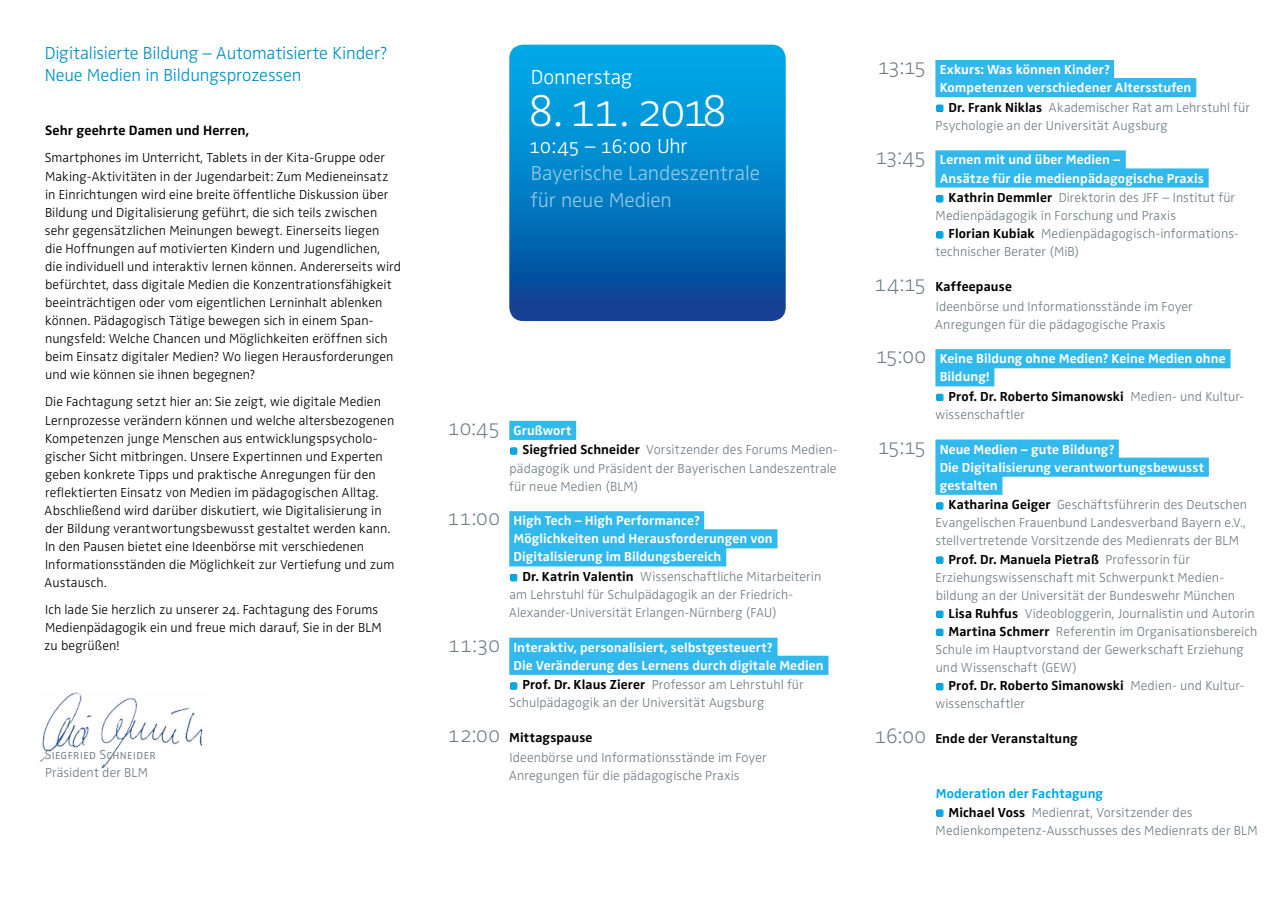
<style>
.page{position:relative;width:1280px;height:910px;background:#fff}
.page>*{position:absolute;margin:0;border:0;box-sizing:border-box;transform-origin:0 0}
.t1{font:300 expanded 48px "Zwo OT";letter-spacing:-.095em;color:#fff}
.t2{font:300 21px/27px "Zwo OT";letter-spacing:-.01em;color:#90c8e5}
.t3{font:300 21px "Zwo OT";letter-spacing:-.015em;color:#fff}
.t4{font:300 18px/22.5px "Zwo OT";letter-spacing:-.01em;color:#0093c6}
.t5{font:700 13.95px "Zwo OT";letter-spacing:.01em;color:#000}
.t6{font:300 13.5px/18px "Zwo OT";letter-spacing:.005em;color:#717e86}
.t7{font:300 13.5px/18.1px "Zwo OT";letter-spacing:.005em;color:#000}
.t8{font:700 13.5px/18px "Zwo OT";letter-spacing:.01em;color:#fff}
.t9{font:300 13.5px/18.1px "Zwo OT";letter-spacing:-.015em;color:#717e86}
.t10{font:700 13.5px "Zwo OT";letter-spacing:.01em;color:#000}
.s1{font-stretch:expanded;font-size:22.5px}
.s2{font-weight:700;color:#fff}
.s3{font-family:"Button Bonus Rounded Negative";font-weight:400;font-size:7.95px;color:#00a7e5}
.s4{font-weight:700;color:#000}
.s5{font-weight:300;font-stretch:expanded;font-size:22.5px;color:#717e86}
.s6{color:#31b8ec}
.s7{font-weight:700;color:#00a7e5}
</style>
<div class="page">
<img style="left:40px;top:692px;width:163px;height:77px">
<svg style="left:509px;top:45px;width:277px;height:276px;background:#037bc2"></svg>
<div style="left:509px;top:421px;width:67px;height:19px;background:#31b8ec"></div>
<div style="left:509px;top:511px;width:195px;height:19px;background:#31b8ec"></div>
<div style="left:509px;top:529px;width:268px;height:19px;background:#31b8ec"></div>
<div style="left:509px;top:547px;width:217px;height:19px;background:#31b8ec"></div>
<div style="left:509px;top:638px;width:268px;height:19px;background:#31b8ec"></div>
<div style="left:509px;top:656px;width:319px;height:19px;background:#31b8ec"></div>
<div style="left:510px;top:448px;width:7px;height:6px;border:1px solid #0093c6"></div>
<div style="left:510px;top:574px;width:7px;height:7px;border:1px solid #0093c6"></div>
<div style="left:510px;top:683px;width:7px;height:6px;border:1px solid #0093c6"></div>
<div style="left:935px;top:60px;width:179px;height:19px;background:#31b8ec"></div>
<div style="left:935px;top:78px;width:261px;height:19px;background:#31b8ec"></div>
<div style="left:935px;top:150px;width:191px;height:19px;background:#31b8ec"></div>
<div style="left:935px;top:168px;width:274px;height:20px;background:#31b8ec"></div>
<div style="left:935px;top:349px;width:295px;height:19px;background:#31b8ec"></div>
<div style="left:935px;top:367px;width:59px;height:19px;background:#31b8ec"></div>
<div style="left:935px;top:439px;width:184px;height:20px;background:#31b8ec"></div>
<div style="left:935px;top:458px;width:274px;height:19px;background:#31b8ec"></div>
<div style="left:935px;top:476px;width:67px;height:19px;background:#31b8ec"></div>
<div style="left:936px;top:105px;width:7px;height:7px;border:1px solid #0093c6"></div>
<div style="left:936px;top:195px;width:7px;height:7px;border:1px solid #0093c6"></div>
<div style="left:936px;top:231px;width:7px;height:7px;border:1px solid #0093c6"></div>
<div style="left:936px;top:394px;width:7px;height:7px;border:1px solid #0093c6"></div>
<div style="left:936px;top:503px;width:7px;height:6px;border:1px solid #0093c6"></div>
<div style="left:936px;top:557px;width:7px;height:6px;border:1px solid #0093c6"></div>
<div style="left:936px;top:611px;width:7px;height:7px;border:1px solid #0093c6"></div>
<div style="left:936px;top:629px;width:7px;height:7px;border:1px solid #0093c6"></div>
<div style="left:936px;top:683px;width:7px;height:7px;border:1px solid #0093c6"></div>
<div style="left:936px;top:810px;width:7px;height:6px;border:1px solid #0093c6"></div>
<h3 class="t4" style="left:45px;top:42px;width:344px">Digitalisierte Bildung – Automatisierte Kinder?<br>Neue Medien in Bildungsprozessen</h3>
<p class="t5" style="left:45px;top:123px;width:206px">Sehr geehrte Damen und Herren,</p>
<p class="t7" style="left:45px;top:149px;width:358px">Smartphones im Unterricht, Tablets in der Kita-Gruppe oder Making-Aktivitäten in der Jugendarbeit: Zum Medieneinsatz in Einrichtungen wird eine breite öffentliche Diskussion über Bildung und Digitalisierung geführt, die sich teils zwischen sehr gegensätzlichen Meinungen bewegt. Einerseits liegen<br>die Hoffnungen auf motivierten Kindern und Jugendlichen,<br>die individuell und interaktiv lernen können. Andererseits wird befürchtet, dass digitale Medien die Konzentrationsfähigkeit beeinträchtigen oder vom eigentlichen Lerninhalt ablenken können. Pädagogisch Tätige bewegen sich in einem Span&shy;nungsfeld: Welche Chancen und Möglichkeiten eröffnen sich beim Einsatz digitaler Medien? Wo liegen Herausforderungen und wie können sie ihnen begegnen?</p>
<p class="t7" style="left:44px;top:393px;width:352px">Die Fachtagung setzt hier an: Sie zeigt, wie digitale Medien Lernprozesse verändern können und welche altersbezogenen Kompetenzen junge Menschen aus entwicklungspsycholo&shy;gischer Sicht mitbringen. Unsere Expertinnen und Experten geben konkrete Tipps und praktische Anregungen für den reflektierten Einsatz von Medien im pädagogischen Alltag.<br>Abschließend wird darüber diskutiert, wie Digitalisierung in der Bildung verantwortungsbewusst gestaltet werden kann.<br>In den Pausen bietet eine Ideenbörse mit verschiedenen Informationsständen die Möglichkeit zur Vertiefung und zum Austausch.</p>
<p class="t7" style="left:44px;top:601px;width:339px">Ich lade Sie herzlich zu unserer 24. Fachtagung des Forums<br>Medienpädagogik ein und freue mich darauf, Sie in der BLM zu begrüßen!</p>
<p class="t9" style="left:45px;top:746px;width:113px">Siegfried Schneider<br>Präsident der BLM</p>
<h2 class="t3" style="left:531px;top:65px;width:103px">Donnerstag</h2>
<h1 class="t1" style="left:527px;top:83px;width:203px">8. 11. 2018</h1>
<h2 class="t3" style="left:529px;top:134px;width:160px">10:45 – 16:00 Uhr</h2>
<h2 class="t2" style="left:530px;top:160px;width:231px">Bayerische Landeszentrale für neue Medien</h2>
<p class="t6" style="left:510px;top:421px;width:328px;line-height:19.5px;text-indent:-62px"><span class="s1">10:45</span> <span class="s2">Grußwort<br></span><span class="s3">±</span> <span class="s4">Siegfried Schneider</span> Vorsitzender des Forums Medien-</p>
<p class="t6" style="left:509px;top:459px;width:329px">pädagogik und Präsident der Bayerischen Landeszentrale für neue Medien (BLM)</p>
<p class="t8" style="left:513px;top:512px;width:261px;text-indent:-66px"><span class="s5">11:00</span> High Tech – High Performance?<br>Möglichkeiten und Herausforderungen von<br>Digitalisierung im Bildungsbereich</p>
<p class="t6" style="left:509px;top:568px;width:314px"><span class="s3">±</span> <span class="s4">Dr. Katrin Valentin</span> Wissenschaftliche Mitarbeiterin am Lehrstuhl für Schulpädagogik an der Friedrich-<br>Alexander-Universität Erlangen-Nürnberg (FAU)</p>
<p class="t8" style="left:513px;top:638px;width:312px;text-indent:-66px"><span class="s5">11:30</span> Interaktiv, personalisiert, selbstgesteuert?<span class="s6">.<br></span>Die Veränderung des Lernens durch digitale Medien</p>
<p class="t6" style="left:509px;top:676px;width:296px"><span class="s3">±</span> <span class="s4">Prof. Dr. Klaus Zierer</span> Professor am Lehrstuhl für<br>Schulpädagogik an der Universität Augsburg</p>
<p class="t6" style="left:510px;top:728px;width:259px;line-height:19.6px;text-indent:-62px"><span class="s1">12:00</span> <span class="s4">Mittagspause<br></span>Ideenbörse und Informationsstände im Foyer</p>
<p class="t6" style="left:509px;top:767px;width:232px">Anregungen für die pädagogische Praxis</p>
<p class="t8" style="left:940px;top:61px;width:253px;text-indent:-62px"><span class="s5">13:15</span> Exkurs: Was können Kinder?<br>Kompetenzen verschiedener Altersstufen</p>
<p class="t6" style="left:936px;top:98px;width:316px"><span class="s3">±</span> <span class="s4">Dr. Frank Niklas</span> Akademischer Rat am Lehrstuhl für<br>Psychologie an der Universität Augsburg</p>
<p class="t8" style="left:940px;top:151px;width:266px;text-indent:-64px"><span class="s5">13:45</span> Lernen mit und über Medien –<span class="s6">.<br></span>Ansätze für die medienpädagogische Praxis</p>
<p class="t6" style="left:935px;top:189px;width:304px"><span class="s3">±</span> <span class="s4">Kathrin Demmler</span> Direktorin des JFF – Institut für Medienpädagogik in Forschung und Praxis<br><span class="s3">±</span> <span class="s4">Florian Kubiak</span> Medienpädagogisch-informations&shy;technischer Berater (MiB)</p>
<p class="t6" style="left:936px;top:277px;width:259px;line-height:19.5px;text-indent:-62px"><span class="s1">14:15</span> <span class="s4">Kaffeepause<br></span>Ideenbörse und Informationsstände im Foyer</p>
<p class="t6" style="left:935px;top:315px;width:232px">Anregungen für die pädagogische Praxis</p>
<p class="t8" style="left:940px;top:350px;width:287px;text-indent:-64px"><span class="s5">15:00</span> Keine Bildung ohne Medien? Keine Medien ohne<br>Bildung!</p>
<p class="t6" style="left:936px;top:388px;width:309px"><span class="s3">±</span> <span class="s4">Prof. Dr. Roberto Simanowski</span> Medien- und Kultur&shy;wissenschaftler</p>
<p class="t8" style="left:940px;top:440px;width:266px;text-indent:-62px"><span class="s5">15:15</span> Neue Medien – gute Bildung?<br>Die Digitalisierung verantwortungsbewusst gestalten</p>
<p class="t6" style="left:935px;top:496px;width:323px"><span class="s3">±</span> <span class="s4">Katharina Geiger</span> Geschäftsführerin des Deutschen Evangelischen Frauenbund Landesverband Bayern e.V., stellvertretende Vorsitzende des Medienrats der BLM<br><span class="s3">±</span> <span class="s4">Prof. Dr. Manuela Pietraß</span> Professorin für Erziehungswissenschaft mit Schwerpunkt Medien&shy;bildung an der Universität der Bundeswehr München<br><span class="s3">±</span> <span class="s4">Lisa Ruhfus</span> Videobloggerin, Journalistin und Autorin <span class="s3">±</span> <span class="s4">Martina Schmerr</span> Referentin im Organisationsbereich Schule im Hauptvorstand der Gewerkschaft Erziehung und Wissenschaft (GEW)<br><span class="s3">±</span> <span class="s4">Prof. Dr. Roberto Simanowski</span> Medien- und Kultur&shy;wissenschaftler</p>
<p class="t10" style="left:874px;top:730px;width:205px"><span class="s5">16:00</span> Ende der Veranstaltung</p>
<p class="t6" style="left:936px;top:785px;width:324px"><span class="s7">Moderation der Fachtagung<br></span><span class="s3">±</span> <span class="s4">Michael Voss</span> Medienrat, Vorsitzender des<br>Medienkompetenz-Ausschusses des Medienrats der BLM</p>
</div>
